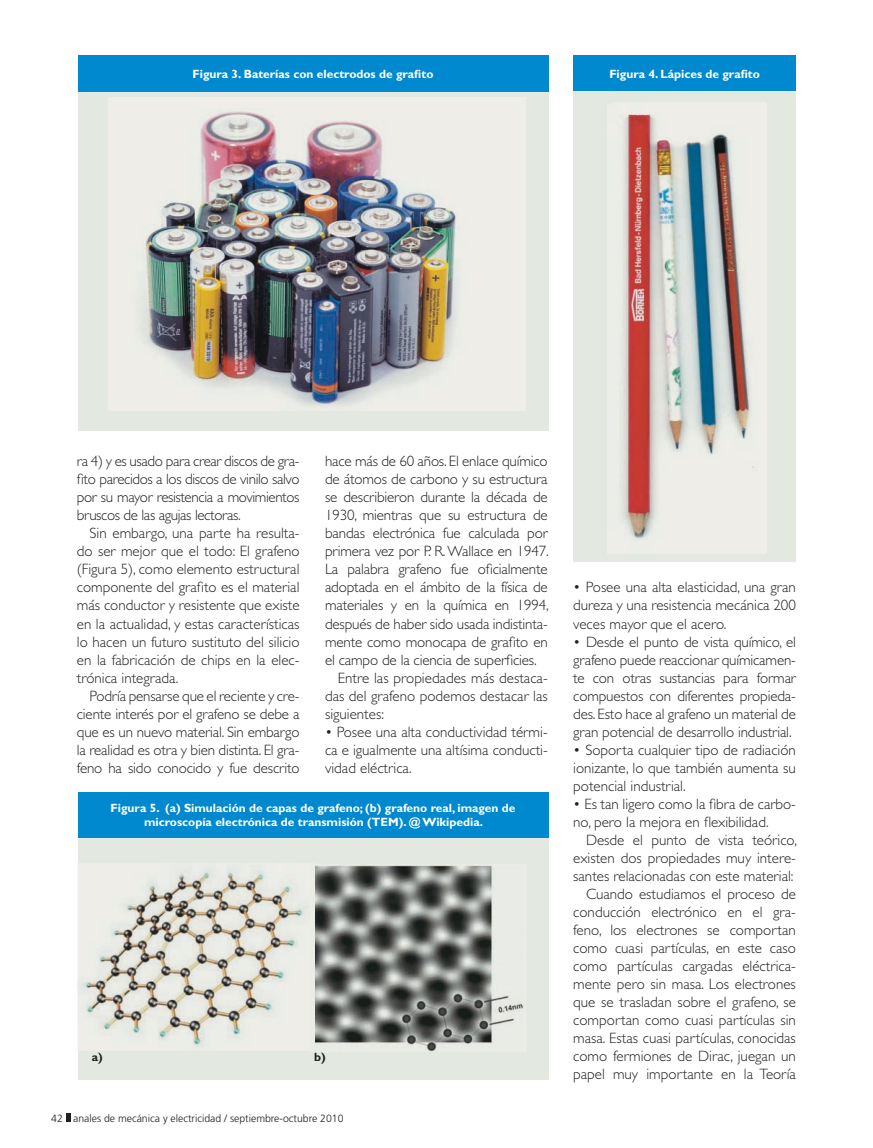
<style>
.page{position:relative;width:873px;height:1148px;background:#fff}
.page>*{position:absolute;margin:0;border:0;box-sizing:border-box;transform-origin:0 0}
.t1{font:300 15px/18px "Gill Sans Std";color:#231f20;text-align:justify}
.t2{font:700 12px/14.4px "Gill Sans Std";color:#fff;text-align:center}
.t3{font:700 12px "Gill Sans Std";color:#231f20}
.t4{font:300 10.5px "Frutiger LT Std";color:#231f20}
</style>
<div class="page">
<svg style="left:66px;top:1113px;width:4px;height:8px"></svg>
<div style="left:78px;top:56px;width:470px;height:36px;background:#0089cf"></div>
<div style="left:78px;top:791px;width:470px;height:46px;background:#0089cf"></div>
<div style="left:573px;top:56px;width:222px;height:36px;background:#0089cf"></div>
<div style="left:77px;top:92px;width:471px;height:338px;background:#e3e8e1"></div>
<div style="left:77px;top:837px;width:471px;height:242px;background:#e3e8e1"></div>
<div style="left:573px;top:92px;width:222px;height:470px;background:#e3e8e1"></div>
<img style="left:108px;top:98px;width:417px;height:313px">
<img style="left:607px;top:103px;width:159px;height:450px">
<img style="left:77px;top:862px;width:233px;height:188px">
<img style="left:315px;top:864px;width:208px;height:187px">
<p class="t2" style="left:192px;top:67px;width:242px">Figura 3. Baterías con electrodos de grafito</p>
<p class="t2" style="left:609px;top:67px;width:152px">Figura 4. Lápices de grafito</p>
<p class="t1" style="left:77px;top:452px;width:224px">ra 4) y es usado para crear discos de gra&shy;fito parecidos a los discos de vinilo salvo por su mayor resistencia a movimientos bruscos de las agujas lectoras.</p>
<p class="t1" style="left:77px;top:524px;width:224px;text-indent:13px">Sin embargo, una parte ha resulta&shy;do ser mejor que el todo: El grafeno (Figura 5), como elemento estructural componente del grafito es el material más conductor y resistente que existe en la actualidad, y estas características lo hacen un futuro sustituto del silicio en la fabricación de chips en la elec&shy;trónica integrada.</p>
<p class="t1" style="left:77px;top:686px;width:224px;text-indent:13px">Podría pensarse que el reciente y cre&shy;ciente interés por el grafeno se debe a que es un nuevo material. Sin embargo la realidad es otra y bien distinta. El gra&shy;feno ha sido conocido y fue descrito</p>
<p class="t1" style="left:325px;top:452px;width:224px">hace más de 60 años. El enlace químico</p>
<p class="t1" style="left:325px;top:470px;width:224px">de átomos de carbono y su estructura</p>
<p class="t1" style="left:325px;top:488px;width:224px">se describieron durante la década de</p>
<p class="t1" style="left:325px;top:506px;width:224px">1930, mientras que su estructura de</p>
<p class="t1" style="left:325px;top:524px;width:224px">bandas electrónica fue calculada por</p>
<p class="t1" style="left:325px;top:542px;width:225px">primera vez por P. R. Wallace en 1947.</p>
<p class="t1" style="left:325px;top:560px;width:224px">La palabra grafeno fue oficialmente</p>
<p class="t1" style="left:325px;top:578px;width:224px">adoptada en el ámbito de la física de</p>
<p class="t1" style="left:325px;top:596px;width:225px">materiales y en la química en 1994,</p>
<p class="t1" style="left:325px;top:614px;width:224px">después de haber sido usada indistinta-</p>
<p class="t1" style="left:325px;top:632px;width:224px">mente como monocapa de grafito en</p>
<p class="t1" style="left:325px;top:650px;width:213px">el campo de la ciencia de superficies.</p>
<p class="t1" style="left:338px;top:668px;width:211px">Entre las propiedades más destaca-</p>
<p class="t1" style="left:325px;top:686px;width:224px">das del grafeno podemos destacar las</p>
<p class="t1" style="left:325px;top:704px;width:60px">siguientes:</p>
<p class="t1" style="left:325px;top:722px;width:224px">• Posee una alta conductividad térmi&shy;ca e igualmente una altísima conducti&shy;vidad eléctrica.</p>
<p class="t2" style="left:111px;top:800px;width:406px">Figura 5. (a) Simulación de capas de grafeno; (b) grafeno real, imagen de microscopía electrónica de transmisión (TEM). @ Wikipedia.</p>
<p class="t3" style="left:92px;top:1049px;width:12px">a)</p>
<p class="t3" style="left:314px;top:1049px;width:13px">b)</p>
<p class="t4" style="left:51px;top:1111px;width:294px">42 anales de mecánica y electricidad / septiembre-octubre 2010</p>
<p class="t1" style="left:573px;top:578px;width:224px">• Posee una alta elasticidad, una gran dureza y una resistencia mecánica 200 veces mayor que el acero.</p>
<p class="t1" style="left:573px;top:632px;width:224px">• Desde el punto de vista químico, el grafeno puede reaccionar químicamen&shy;te con otras sustancias para formar compuestos con diferentes propieda&shy;des. Esto hace al grafeno un material de gran potencial de desarrollo industrial.</p>
<p class="t1" style="left:573px;top:740px;width:224px">• Soporta cualquier tipo de radiación ionizante, lo que también aumenta su potencial industrial.</p>
<p class="t1" style="left:573px;top:794px;width:224px">• Es tan ligero como la fibra de carbo&shy;no, pero la mejora en flexibilidad.</p>
<p class="t1" style="left:573px;top:830px;width:225px;text-align:right">Desde el punto de vista teórico, existen dos propiedades muy intere&shy;santes relacionadas con este material:<br>Cuando estudiamos el proceso de conducción electrónico en el gra&shy;feno, los electrones se comportan como cuasi partículas, en este caso como partículas cargadas eléctrica&shy;mente pero sin masa. Los electrones que se trasladan sobre el grafeno, se comportan como cuasi partículas sin masa. Estas cuasi partículas, conocidas como fermiones de Dirac, juegan un papel muy importante en la Teoría</p>
</div>
